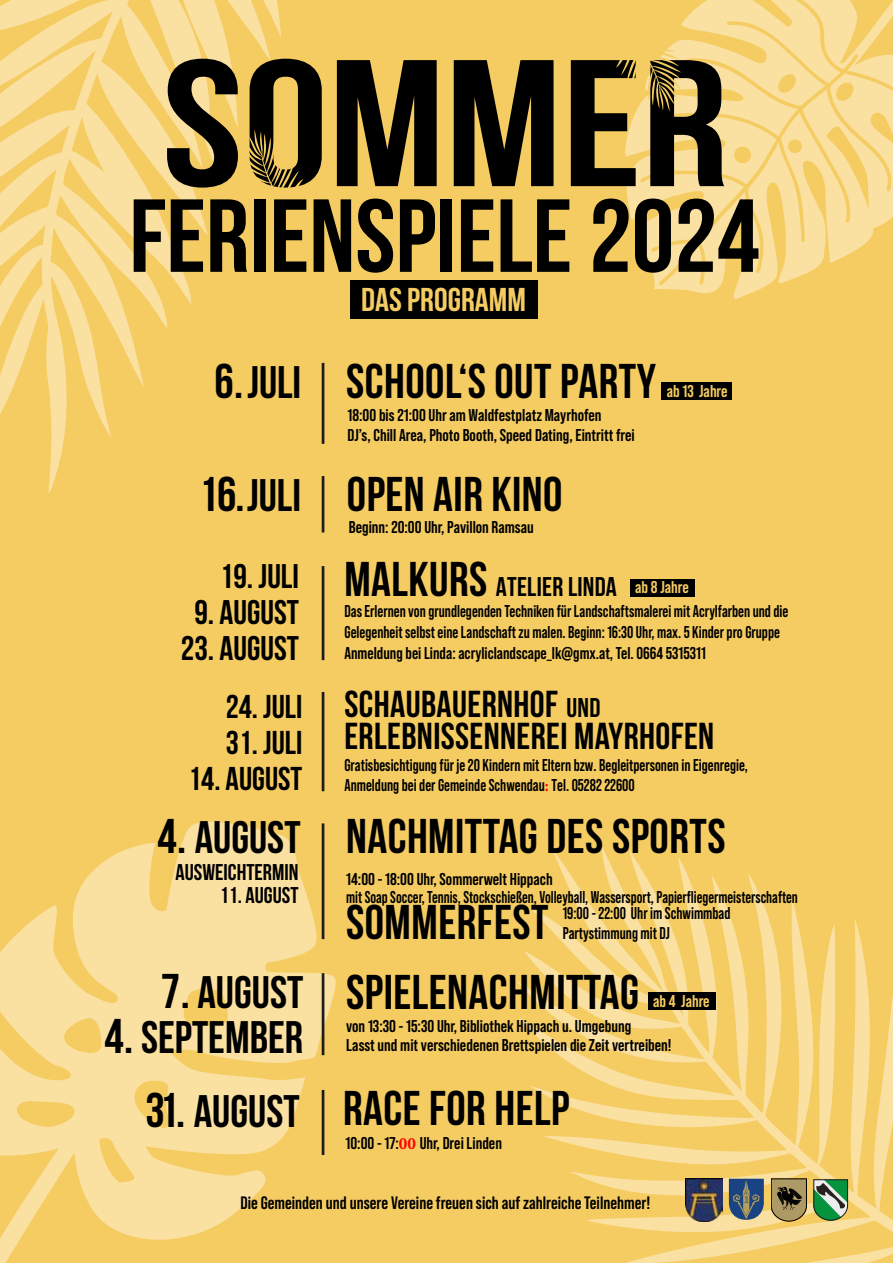
<style>
.page{position:relative;width:893px;height:1263px;background:#f5cc61}
.page>*{position:absolute;margin:0;border:0;box-sizing:border-box;transform-origin:0 0}
.t1{font:700 180px "Bebas Neue";color:#000;scale:1.2 1}
.t2{font:700 103.5px "Bebas Neue";color:#000;scale:1.04 1}
.t3{font:700 48.75px "Bebas Neue";letter-spacing:.01em;color:#000}
.t4{font:700 45.6px "Bebas Neue";color:#000}
.t5{font:700 37.5px/31.5px "Bebas Neue";letter-spacing:.01em;color:#000}
.t6{font:700 34.2px "Bebas Neue";color:#000}
.t7{font:700 33px "Bebas Neue";color:#000}
.t8{font:700 33px "Bebas Neue";color:#f5cc61;scale:1.04 1}
.t9{font:700 27px "Bebas Neue";letter-spacing:.01em;color:#000}
.t10{font:700 22.8px "Bebas Neue";color:#000}
.t11{font:700 18px "Bebas Neue Pro";color:#000}
.t12{font:700 17.1px/20.5px "Bebas Neue Pro";color:#000;scale:.92 1}
.t13{font:700 17.1px/20.5px "Bebas Neue Pro";color:#000}
.t14{font:700 17.1px "Bebas Neue Pro";color:#f5cc61}
.s1{font-size:45.6px}
.s2{font-size:48.75px}
.s3{font-size:27px}
.s4{font-family:"Minion Pro";color:#f00}
</style>
<div class="page">
<svg style="left:0;top:821px;width:336px;height:442px;fill:#fae0a1"></svg>
<svg style="left:625px;top:112px;width:141px;height:187px"></svg>
<svg style="left:639px;top:0;width:254px;height:286px;fill:#fae0a1"></svg>
<svg style="left:0;top:0;width:325px;height:493px"></svg>
<svg style="left:517px;top:845px;width:376px;height:418px"></svg>
<svg style="left:729px;top:1179px;width:35px;height:41px"></svg>
<svg style="left:813px;top:1179px;width:35px;height:41px"></svg>
<svg style="left:771px;top:1179px;width:36px;height:42px;background:#86764c"></svg>
<hr style="left:322px;top:476px;width:2px;height:56px;background:#1c1c1c">
<hr style="left:322px;top:1090px;width:2px;height:65px;background:#1c1c1c">
<svg style="left:239px;top:129px;width:64px;height:96px"></svg>
<svg style="left:636px;top:22px;width:45px;height:90px"></svg>
<hr style="left:322px;top:692px;width:2px;height:99px;background:#1c1c1c">
<hr style="left:322px;top:566px;width:2px;height:94px;background:#1c1c1c">
<div style="left:630px;top:578px;width:65px;height:18px;background:#000"></div>
<hr style="left:322px;top:363px;width:2px;height:81px;background:#1c1c1c">
<div style="left:662px;top:382px;width:70px;height:18px;background:#000"></div>
<hr style="left:322px;top:973px;width:2px;height:82px;background:#1c1c1c">
<div style="left:648px;top:992px;width:68px;height:18px;background:#000"></div>
<div style="left:351px;top:280px;width:187px;height:39px;background:#000"></div>
<img style="left:686px;top:1178px;width:37px;height:43px">
<hr style="left:322px;top:823px;width:2px;height:116px;background:#1c1c1c">
<h1 class="t1" style="left:162px;top:25px;width:473px">SOMMER</h1>
<h2 class="t2" style="left:129px;top:179px;width:607px">FERIENSPIELE 2024</h2>
<h3 class="t8" style="left:361px;top:281px;width:160px">DAS PROGRAMM</h3>
<h3 class="t3" style="left:214px;top:355px;width:443px">6.<span class="s1">JULI</span> SCHOOL‘S OUT PARTY</h3>
<p class="t13" style="left:347px;top:404px;width:289px">18:00 bis 21:00 Uhr am Waldfestplatz Mayrhofen<br>DJ’s, Chill Area, Photo Booth, Speed Dating, Eintritt frei</p>
<p class="t14" style="left:667px;top:381px;width:62px">ab 13 Jahre</p>
<h3 class="t4" style="left:199px;top:470px;width:104px"><span class="s2">16.</span>JULI</h3>
<h3 class="t3" style="left:347px;top:467px;width:217px">OPEN AIR KINO</h3>
<p class="t13" style="left:349px;top:516px;width:187px">Beginn: 20:00 Uhr, Pavillon Ramsau</p>
<h3 class="t6" style="left:220px;top:557px;width:81px">19. JULI</h3>
<h3 class="t6" style="left:194px;top:593px;width:106px">9. AUGUST</h3>
<h3 class="t6" style="left:181px;top:629px;width:120px">23. AUGUST</h3>
<h3 class="t7" style="left:226px;top:688px;width:78px">24. JULI</h3>
<h3 class="t7" style="left:226px;top:724px;width:78px">31. JULI</h3>
<h3 class="t7" style="left:188px;top:760px;width:116px">14. AUGUST</h3>
<h3 class="t4" style="left:157px;top:812px;width:145px"><span class="s2">4.</span> AUGUST</h3>
<h3 class="t10" style="left:176px;top:860px;width:124px">AUSWEICHTERMIN</h3>
<h3 class="t10" style="left:220px;top:882px;width:80px">11. AUGUST</h3>
<h3 class="t4" style="left:161px;top:967px;width:144px"><span class="s2">7.</span> AUGUST</h3>
<h3 class="t4" style="left:105px;top:1012px;width:200px"><span class="s2">4.</span> SEPTEMBER</h3>
<h3 class="t4" style="left:145px;top:1086px;width:156px"><span class="s2">31.</span> AUGUST</h3>
<h3 class="t9" style="left:344px;top:572px;width:274px"><span class="s2">MALKURS</span> ATELIER LINDA</h3>
<p class="t14" style="left:635px;top:578px;width:55px">ab 8 Jahre</p>
<p class="t12" style="left:344px;top:601px;width:484px">Das Erlernen von grundlegenden Techniken für Landschaftsmalerei mit Acrylfarben und die<br>Gelegenheit selbst eine Landschaft zu malen. Beginn: 16:30 Uhr, max. 5 Kinder pro Gruppe<br>Anmeldung bei Linda: acryliclandscape_lk@gmx.at, Tel. 0664 5315311</p>
<h3 class="t5" style="left:344px;top:688px;width:371px">SCHAUBAUERNHOF <span class="s3">UND<br></span>ERLEBNISSENNEREI MAYRHOFEN</h3>
<p class="t12" style="left:344px;top:754px;width:440px">Gratisbesichtigung für je 20 Kindern mit Eltern bzw. Begleitpersonen in Eigenregie,<br>Anmeldung bei der Gemeinde Schwendau<span class="s4">:</span> Tel. 05282 22600</p>
<h3 class="t3" style="left:346px;top:809px;width:381px">NACHMITTAG DES SPORTS</h3>
<p class="t13" style="left:346px;top:870px;width:453px;line-height:18px">14:00 - 18:00 Uhr, Sommerwelt Hippach<br>mit Soap Soccer, Tennis, Stockschießen, Volleyball, Wassersport, Papierfliegermeisterschaften</p>
<h3 class="t3" style="left:346px;top:895px;width:204px">SOMMERFEST</h3>
<p class="t12" style="left:563px;top:902px;width:184px">19:00 - 22:00 Uhr im Schwimmbad<br>Partystimmung mit DJ</p>
<h3 class="t3" style="left:346px;top:965px;width:295px">SPIELENACHMITTAG</h3>
<p class="t13" style="left:346px;top:1016px;width:327px;line-height:19.2px">von 13:30 - 15:30 Uhr, Bibliothek Hippach u. Umgebung<br>Lasst und mit verschiedenen Brettspielen die Zeit vertreiben!</p>
<h3 class="t3" style="left:343px;top:1082px;width:228px">RACE FOR HELP</h3>
<p class="t13" style="left:345px;top:1133px;width:158px">10:00 - 17:<span class="s4">00</span> Uhr, Drei Linden</p>
<p class="t14" style="left:653px;top:991px;width:58px">ab 4 Jahre</p>
<p class="t11" style="left:240px;top:1192px;width:411px">Die Gemeinden und unsere Vereine freuen sich auf zahlreiche Teilnehmer!</p>
</div>
